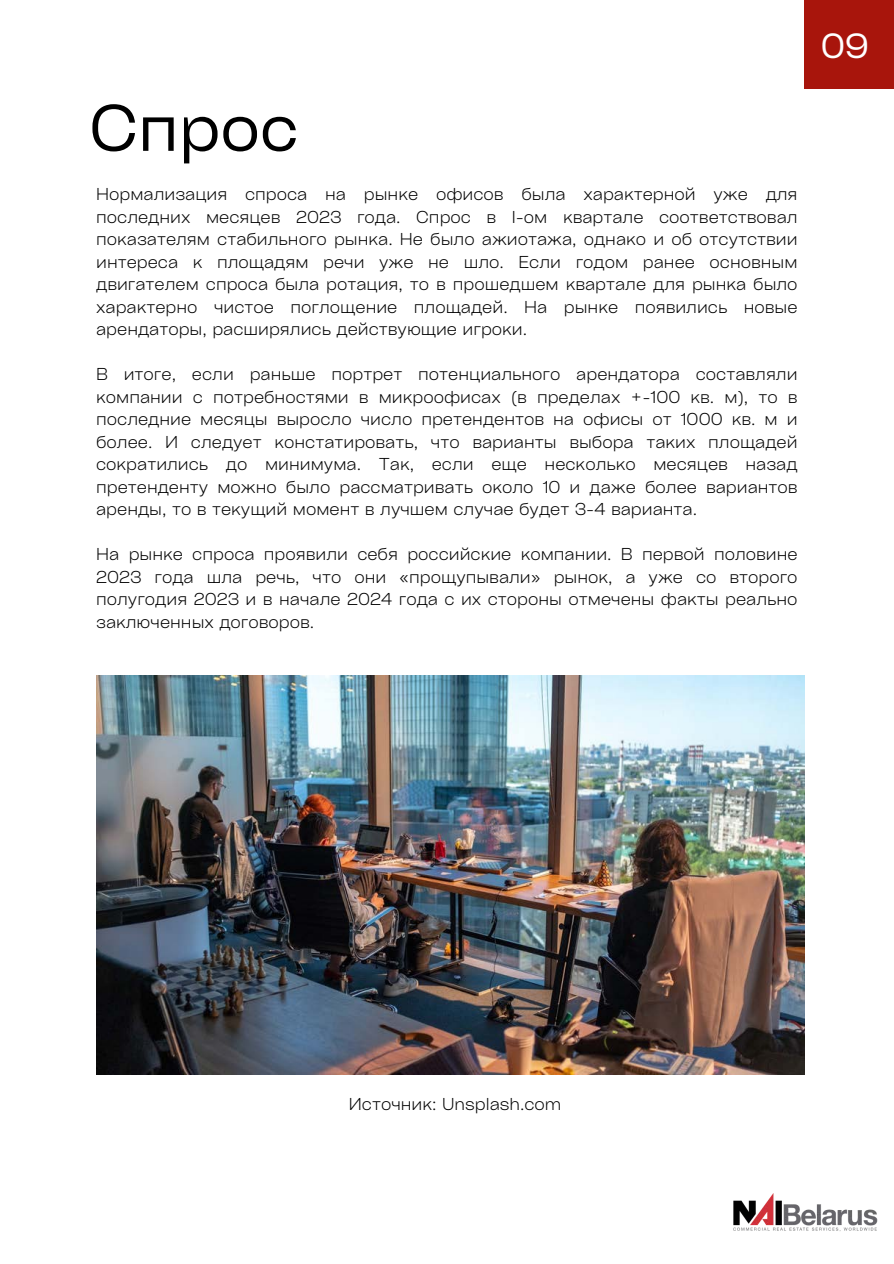
<style>
.page{position:relative;width:894px;height:1264px;background:#fff}
.page>*{position:absolute;margin:0;border:0;box-sizing:border-box;transform-origin:0 0}
.t1{font:63px "Cy Grotesk Key";color:#000}
.t2{font:33.45px "Cy Grotesk Key";color:#fff}
.t3{font:300 16.5px/22.5px "Cy Grotesk Key";color:#000;text-align:justify}
</style>
<div class="page">
<div style="left:804px;top:0;width:89px;height:89px;background:#a8150c"></div>
<img style="left:733px;top:1193px;width:144px;height:38px">
<img style="left:96px;top:675px;width:708px;height:399px">
<p class="t1" style="left:89px;top:88px;width:211px">Спрос</p>
<p class="t3" style="left:96px;top:182px;width:702px">Нормализация спроса на рынке офисов была характерной уже для последних месяцев 2023 года. Спрос в I-ом квартале соответствовал показателям стабильного рынка. Не было ажиотажа, однако и об отсутствии интереса к площадям речи уже не шло. Если годом ранее основным двигателем спроса была ротация, то в прошедшем квартале для рынка было характерно чистое поглощение площадей. На рынке появились новые арендаторы, расширялись действующие игроки.</p>
<p class="t3" style="left:96px;top:362px;width:702px">В итоге, если раньше портрет потенциального арендатора составляли компании с потребностями в микроофисах (в пределах +-100 кв. м), то в последние месяцы выросло число претендентов на офисы от 1000 кв. м и более. И следует констатировать, что варианты выбора таких площадей сократились до минимума. Так, если еще несколько месяцев назад претенденту можно было рассматривать около 10 и даже более вариантов аренды, то в текущий момент в лучшем случае будет 3-4 варианта.</p>
<p class="t3" style="left:96px;top:542px;width:702px">На рынке спроса проявили себя российские компании. В первой половине 2023 года шла речь, что они «прощупывали» рынок, а уже со второго полугодия 2023 и в начале 2024 года с их стороны отмечены факты реально заключенных договоров.</p>
<p class="t2" style="left:820px;top:24px;width:50px">09</p>
<p class="t3" style="left:349px;top:1092px;width:214px">Источник: Unsplash.com</p>
</div>
